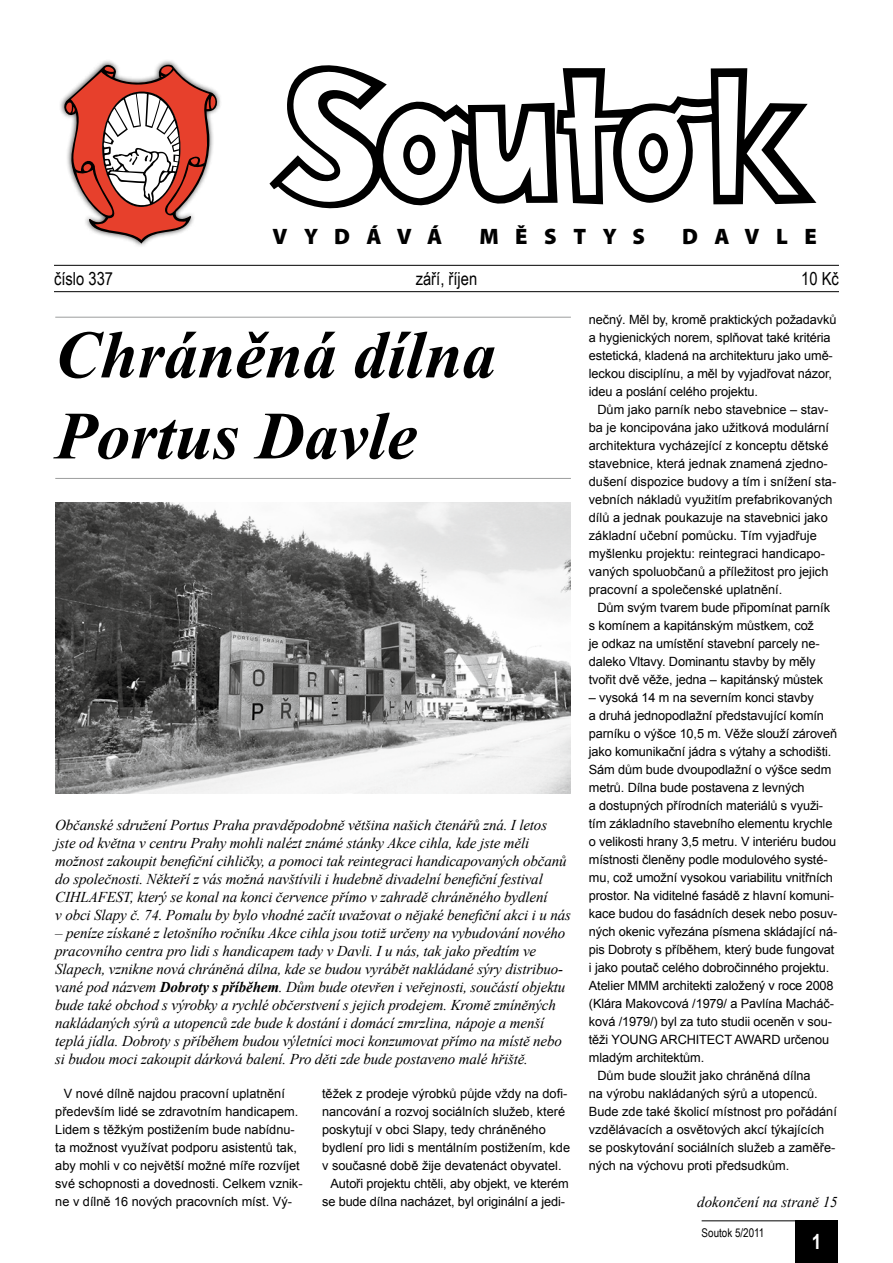
<style>
.page{position:relative;width:893px;height:1263px;background:#fff}
.page>*{position:absolute;margin:0;border:0;box-sizing:border-box;transform-origin:0 0}
.t1{font:italic 700 67.5px/81px "Times New Roman";color:#000}
.t2{font:900 22.35px "Myriad Pro";letter-spacing:.73em;color:#000}
.t3{font:700 21px "Arial Narrow";color:#fff}
.t4{font:18px "Arial Narrow";color:#000}
.t5{font:italic 15px/18px "Times New Roman";letter-spacing:-.01em;color:#000}
.t6{font:12.75px/18px "Arial";letter-spacing:-.01em;color:#000}
.t7{font:12px "Arial Narrow";color:#000}
.s1{font-weight:700}
</style>
<div class="page">
<div style="left:795px;top:1220px;width:43px;height:43px;background:#000"></div>
<hr style="left:702px;top:1220px;width:136px;height:1px;background:#000">
<svg style="left:60px;top:62px;width:160px;height:182px"></svg>
<svg style="left:269px;top:65px;width:547px;height:144px"></svg>
<hr style="left:54px;top:265px;width:785px;height:1px;background:#000">
<hr style="left:54px;top:291px;width:785px;height:1px;background:#000">
<hr style="left:55px;top:478px;width:516px;height:1px;background:#9c9d9d">
<hr style="left:55px;top:317px;width:516px;height:1px;background:#9c9d9d">
<img style="left:55px;top:502px;width:516px;height:291px">
<h2 class="t2" style="left:273px;top:221px;width:171px">VYDÁVÁ</h2>
<h2 class="t2" style="left:479px;top:221px;width:167px">MĚSTYS</h2>
<h2 class="t2" style="left:682px;top:221px;width:136px">DAVLE</h2>
<h3 class="t4" style="left:54px;top:266px;width:61px">číslo 337</h3>
<h3 class="t4" style="left:416px;top:266px;width:63px">září, říjen</h3>
<h3 class="t4" style="left:801px;top:266px;width:39px">10 Kč</h3>
<h1 class="t1" style="left:55px;top:312px;width:442px">Chráněná dílna<br>Portus Davle</h1>
<p class="t5" style="left:55px;top:816px;width:517px">Občanské sdružení Portus Praha pravděpodobně většina našich čtenářů zná. I letos jste od května v centru Prahy mohli nalézt známé stánky Akce cihla, kde jste měli možnost zakoupit benefiční cihličky, a pomoci tak reintegraci handicapovaných občanů do společnosti. Někteří z vás možná navštívili i hudebně divadelní benefiční festival CIHLAFEST, který se konal na konci července přímo v zahradě chráněného bydlení<br>v obci Slapy č. 74. Pomalu by bylo vhodné začít uvažovat o nějaké benefiční akci i u nás</p>
<p class="t5" style="left:55px;top:924px;width:512px">– peníze získané z letošního ročníku Akce cihla jsou totiž určeny na vybudování nového pracovního centra pro lidi s handicapem tady v Davli. I u nás, tak jako předtím ve Slapech, vznikne nová chráněná dílna, kde se budou vyrábět nakládané sýry distribuo&shy;vané pod názvem <span class="s1">Dobroty s příběhem</span>. Dům bude otevřen i veřejnosti, součástí objektu bude také obchod s výrobky a rychlé občerstvení s jejich prodejem. Kromě zmíněných nakládaných sýrů a utopenců zde bude k dostání i domácí zmrzlina, nápoje a menší teplá jídla. Dobroty s příběhem budou výletníci moci konzumovat přímo na místě nebo si budou moci zakoupit dárková balení. Pro děti zde bude postaveno malé hřiště.</p>
<p class="t6" style="left:55px;top:1085px;width:249px;text-indent:9px">V nové dílně najdou pracovní uplatnění především lidé se zdravotním handicapem.<br>Lidem s těžkým postižením bude nabídnu&shy;ta možnost využívat podporu asistentů tak, aby mohli v co největší možné míře rozvíjet své schopnosti a dovednosti. Celkem vznik&shy;ne v dílně 16 nových pracovních míst. Vý-</p>
<p class="t6" style="left:322px;top:1085px;width:247px">těžek z prodeje výrobků půjde vždy na dofi-</p>
<p class="t6" style="left:322px;top:1103px;width:245px">nancování a rozvoj sociálních služeb, které</p>
<p class="t6" style="left:322px;top:1121px;width:225px">poskytují v obci Slapy, tedy chráněného</p>
<p class="t6" style="left:322px;top:1139px;width:250px">bydlení pro lidi s mentálním postižením, kde</p>
<p class="t6" style="left:322px;top:1157px;width:241px">v současné době žije devatenáct obyvatel.</p>
<p class="t6" style="left:331px;top:1175px;width:240px">Autoři projektu chtěli, aby objekt, ve kterém</p>
<p class="t6" style="left:322px;top:1193px;width:245px">se bude dílna nacházet, byl originální a jedi-</p>
<p class="t6" style="left:589px;top:311px;width:249px">nečný. Měl by, kromě praktických požadavků a hygienických norem, splňovat také kritéria estetická, kladená na architekturu jako umě&shy;leckou disciplínu, a měl by vyjadřovat názor, ideu a poslání celého projektu.</p>
<p class="t6" style="left:589px;top:401px;width:249px;text-indent:9px">Dům jako parník nebo stavebnice – stav&shy;ba je koncipována jako užitková modulární architektura vycházející z konceptu dětské stavebnice, která jednak znamená zjedno&shy;dušení dispozice budovy a tím i snížení sta&shy;vebních nákladů využitím prefabrikovaných dílů a jednak poukazuje na stavebnici jako základní učební pomůcku. Tím vyjadřuje myšlenku projektu: reintegraci handicapo&shy;vaných spoluobčanů a příležitost pro jejich pracovní a společenské uplatnění.</p>
<p class="t6" style="left:589px;top:599px;width:243px;text-indent:9px">Dům svým tvarem bude připomínat parník s komínem a kapitánským můstkem, což<br>je odkaz na umístění stavební parcely ne&shy;daleko Vltavy. Dominantu stavby by měly tvořit dvě věže, jedna – kapitánský můstek</p>
<p class="t6" style="left:589px;top:689px;width:226px">– vysoká 14 m na severním konci stavby</p>
<p class="t6" style="left:589px;top:707px;width:237px">a druhá jednopodlažní představující komín</p>
<p class="t6" style="left:589px;top:725px;width:250px">parníku o výšce 10,5 m. Věže slouží zároveň</p>
<p class="t6" style="left:589px;top:743px;width:244px">jako komunikační jádra s výtahy a schodišti.</p>
<p class="t6" style="left:589px;top:761px;width:244px">Sám dům bude dvoupodlažní o výšce sedm</p>
<p class="t6" style="left:589px;top:779px;width:217px">metrů. Dílna bude postavena z levných</p>
<p class="t6" style="left:589px;top:797px;width:236px">a dostupných přírodních materiálů s využi-</p>
<p class="t6" style="left:589px;top:815px;width:245px">tím základního stavebního elementu krychle</p>
<p class="t6" style="left:589px;top:833px;width:249px">o velikosti hrany 3,5 metru. V interiéru budou</p>
<p class="t6" style="left:589px;top:851px;width:240px">místnosti členěny podle modulového systé-</p>
<p class="t6" style="left:589px;top:869px;width:245px">mu, což umožní vysokou variabilitu vnitřních</p>
<p class="t6" style="left:589px;top:887px;width:247px">prostor. Na viditelné fasádě z hlavní komuni-</p>
<p class="t6" style="left:589px;top:905px;width:250px">kace budou do fasádních desek nebo posuv-</p>
<p class="t6" style="left:589px;top:923px;width:250px">ných okenic vyřezána písmena skládající ná-</p>
<p class="t6" style="left:589px;top:941px;width:247px">pis Dobroty s příběhem, který bude fungovat</p>
<p class="t6" style="left:589px;top:959px;width:242px">i jako poutač celého dobročinného projektu.</p>
<p class="t6" style="left:589px;top:977px;width:246px">Atelier MMM architekti založený v roce 2008</p>
<p class="t6" style="left:589px;top:995px;width:247px">(Klára Makovcová /1979/ a Pavlína Macháč-</p>
<p class="t6" style="left:589px;top:1013px;width:245px">ková /1979/) byl za tuto studii oceněn v sou-</p>
<p class="t6" style="left:589px;top:1031px;width:242px">těži YOUNG ARCHITECT AWARD určenou</p>
<p class="t6" style="left:589px;top:1049px;width:117px">mladým architektům.</p>
<p class="t6" style="left:597px;top:1067px;width:215px">Dům bude sloužit jako chráněná dílna</p>
<p class="t6" style="left:589px;top:1085px;width:230px">na výrobu nakládaných sýrů a utopenců.</p>
<p class="t6" style="left:589px;top:1103px;width:250px">Bude zde také školicí místnost pro pořádání</p>
<p class="t6" style="left:589px;top:1121px;width:237px">vzdělávacích a osvětových akcí týkajících</p>
<p class="t6" style="left:589px;top:1139px;width:248px">se poskytování sociálních služeb a zaměře-</p>
<p class="t6" style="left:589px;top:1157px;width:202px">ných na výchovu proti předsudkům.</p>
<p class="t5" style="left:697px;top:1193px;width:142px">dokončení na straně 15</p>
<p class="t7" style="left:702px;top:1223px;width:64px">Soutok 5/2011</p>
<h3 class="t3" style="left:812px;top:1225px;width:11px">1</h3>
</div>
